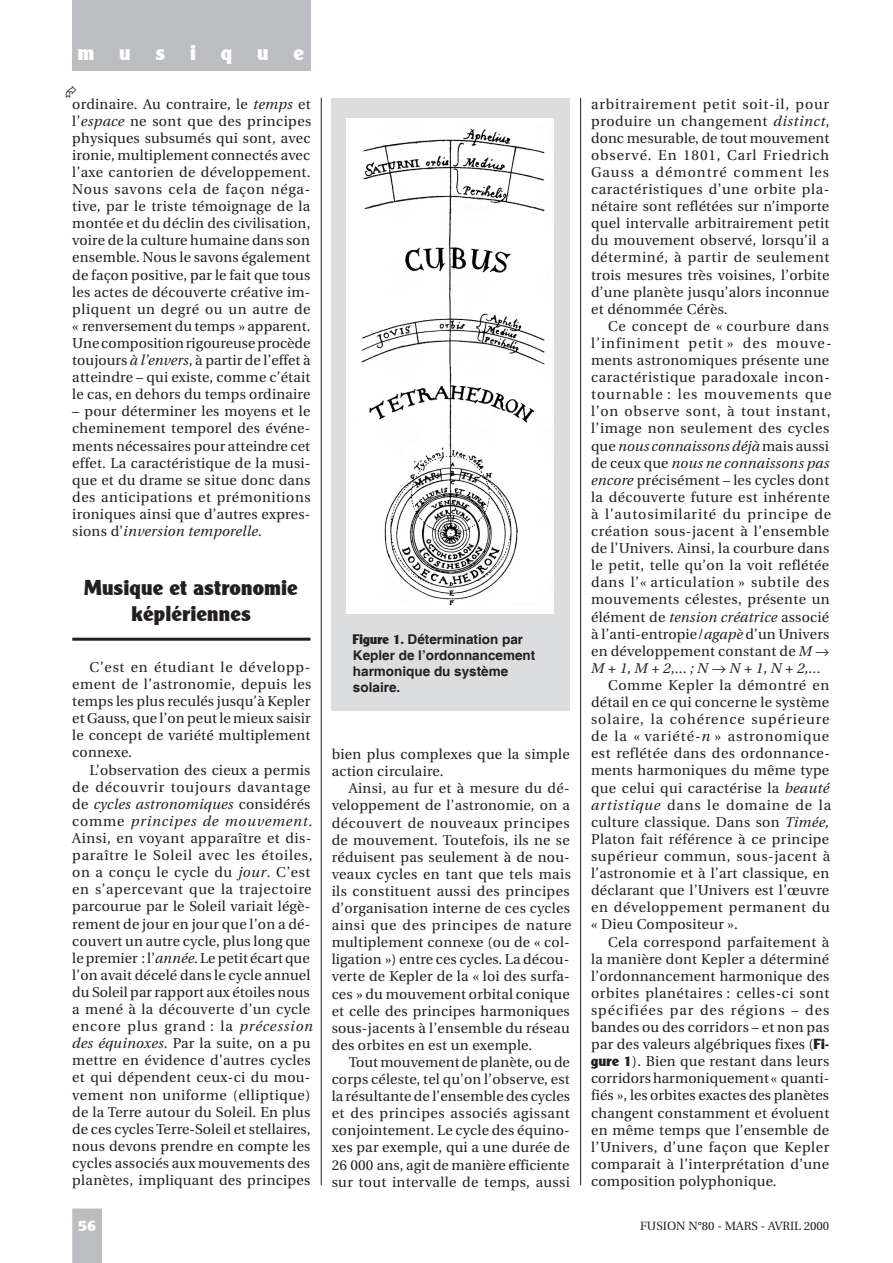
<style>
.page{position:relative;width:893px;height:1263px;background:#fff}
.page>*{position:absolute;margin:0;border:0;box-sizing:border-box;transform-origin:0 0}
.t1{font:21px/25.2px "Clear Black DB Normal";letter-spacing:.02em;color:#231f20;text-align:center}
.t2{font:21px "Clear Black DB Normal";letter-spacing:1.195em;color:#fff}
.t3{font:15px "Clear Black DB Normal";color:#fff}
.t4{font:14.25px/17.1px "Utopia";letter-spacing:.02em;color:#231f20;text-align:justify}
.t5{font:14.25px "Utopia";letter-spacing:.04em;color:#231f20}
.t6{font:italic 14.25px "Utopia";letter-spacing:.01em;color:#231f20}
.t7{font:14.25px "Utopia";letter-spacing:.07em;color:#231f20}
.t8{font:14.25px "Utopia";letter-spacing:.045em;color:#231f20}
.t9{font:14.25px "Utopia";letter-spacing:.055em;color:#231f20}
.t10{font:14.25px "Utopia";letter-spacing:.06em;color:#231f20}
.t11{font:14.25px "Utopia";letter-spacing:.075em;color:#231f20}
.t12{font:14.25px "Utopia";letter-spacing:.065em;color:#231f20}
.t13{font:700 13.5px/16.2px "Helvetica";color:#231f20}
.t14{font:12px "Utopia";color:#231f20}
.s1{font-style:italic}
.s2{font-family:"Clear Black DB Normal";font-weight:400}
.s3{font-style:normal}
.s4{font-family:"Clear Black DB Normal"}
</style>
<div class="page">
<div style="left:72px;top:0;width:238px;height:71px;background:#bcbdc0"></div>
<hr style="left:321px;top:98px;width:1px;height:1087px;background:#231f20">
<hr style="left:580px;top:98px;width:1px;height:1087px;background:#231f20">
<div style="left:72px;top:1208px;width:30px;height:55px;background:#bcbdc0"></div>
<div style="left:332px;top:98px;width:238px;height:612px;background:#dcdddf"></div>
<hr style="left:72px;top:638px;width:238px;height:3px;background:#231f20">
<img style="left:347px;top:118px;width:207px;height:495px">
<h1 class="t2" style="left:78px;top:40px;width:227px">musique</h1>
<p class="t4" style="left:72px;top:95px;width:241px">ordinaire. Au contraire, le <span class="s1">temps</span> et l’<span class="s1">espace</span> ne sont que des principes physiques subsumés qui sont, avec ironie, multiplement connectés avec l’axe cantorien de développement.<br>Nous savons cela de façon néga&shy;tive, par le triste témoignage de la montée et du déclin des civilisation, voire de la culture humaine dans son ensemble. Nous le savons également de façon positive, par le fait que tous les actes de découverte créative im&shy;pliquent un degré ou un autre de « renversement du temps » apparent.<br>Une composition rigoureuse procède toujours <span class="s1">à l’envers</span>, à partir de l’effet à atteindre – qui existe, comme c’était le cas, en dehors du temps ordinaire</p>
<p class="t4" style="left:72px;top:403px;width:240px">– pour déterminer les moyens et le cheminement temporel des événe&shy;ments nécessaires pour atteindre cet effet. La caractéristique de la musi&shy;que et du drame se situe donc dans des anticipations et prémonitions ironiques ainsi que d’autres expres&shy;sions d’<span class="s1">inversion temporelle</span>.</p>
<h1 class="t1" style="left:85px;top:575px;width:215px">Musique et astronomie képlériennes</h1>
<p class="t4" style="left:72px;top:659px;width:241px;text-indent:17px">C’est en étudiant le développ&shy;ement de l’astronomie, depuis les temps les plus reculés jusqu’à Kepler et Gauss, que l’on peut le mieux saisir le concept de variété multiplement connexe.</p>
<p class="t4" style="left:72px;top:761px;width:242px;text-align:left;text-indent:17px">L’observation des cieux a permis de découvrir toujours davantage de <span class="s1">cycles astronomiques</span> considérés comme <span class="s1">principes de mouvement</span>.<br>Ainsi, en voyant apparaître et dis&shy;paraître le Soleil avec les étoiles, on a conçu le cycle du <span class="s1">jour</span>. C’est en s’apercevant que la trajectoire parcourue par le Soleil variait légè&shy;rement de jour en jour que l’on a dé&shy;couvert un autre cycle, plus long que le premier : l’<span class="s1">année</span>. Le petit écart que l’on avait décelé dans le cycle annuel du Soleil par rapport aux étoiles nous a mené à la découverte d’un cycle encore plus grand : la <span class="s1">précession des équinoxes</span>. Par la suite, on a pu mettre en évidence d’autres cycles et qui dépendent ceux-ci du mou&shy;vement non uniforme (elliptique) de la Terre autour du Soleil. En plus de ces cycles Terre-Soleil et stellaires, nous devons prendre en compte les cycles associés aux mouvements des planètes, impliquant des principes</p>
<p class="t13" style="left:353px;top:631px;width:184px"><span class="s2">Figure 1.</span> Détermination par<br>Kepler de l’ordonnancement harmonique du système solaire.</p>
<p class="t4" style="left:332px;top:746px;width:240px">bien plus complexes que la simple action circulaire.</p>
<p class="t4" style="left:332px;top:780px;width:241px;text-align:left;text-indent:17px">Ainsi, au fur et à mesure du dé&shy;veloppement de l’astronomie, on a découvert de nouveaux principes de mouvement. Toutefois, ils ne se réduisent pas seulement à de nou&shy;veaux cycles en tant que tels mais ils constituent aussi des principes d’organisation interne de ces cycles ainsi que des principes de nature multiplement connexe (ou de « col&shy;ligation ») entre ces cycles. La décou&shy;verte de Kepler de la « loi des surfa&shy;ces » du mouvement orbital conique et celle des principes harmoniques sous-jacents à l’ensemble du réseau des orbites en est un exemple.</p>
<p class="t4" style="left:332px;top:1054px;width:240px;text-indent:17px">Tout mouvement de planète, ou de corps céleste, tel qu’on l’observe, est la résultante de l’ensemble des cycles et des principes associés agissant conjointement. Le cycle des équino&shy;xes par exemple, qui a une durée de 26 000 ans, agit de manière efficiente sur tout intervalle de temps, aussi</p>
<p class="t4" style="left:591px;top:95px;width:240px">arbitrairement petit soit-il, pour produire un changement <span class="s1">distinct</span>, donc mesurable, de tout mouvement observé. En 1801, Carl Friedrich Gauss a démontré comment les caractéristiques d’une orbite pla&shy;nétaire sont reflétées sur n’importe quel intervalle arbitrairement petit du mouvement observé, lorsqu’il a déterminé, à partir de seulement trois mesures très voisines, l’orbite d’une planète jusqu’alors inconnue et dénommée Cérès.</p>
<p class="t8" style="left:608px;top:318px;width:222px">Ce concept de « courbure dans</p>
<p class="t11" style="left:591px;top:335px;width:242px">l’infiniment petit » des mouve-</p>
<p class="t4" style="left:591px;top:352px;width:240px">ments astronomiques présente une</p>
<p class="t5" style="left:591px;top:369px;width:240px">caractéristique paradoxale incon-</p>
<p class="t7" style="left:591px;top:387px;width:242px">tournable : les mouvements que</p>
<p class="t9" style="left:591px;top:404px;width:241px">l’on observe sont, à tout instant,</p>
<p class="t5" style="left:591px;top:421px;width:240px">l’image non seulement des cycles</p>
<p class="t6" style="left:591px;top:438px;width:239px"><span class="s3">que</span> nous connaissons déjà <span class="s3">mais aussi</span></p>
<p class="t6" style="left:591px;top:455px;width:240px"><span class="s3">de ceux que</span> nous ne connaissons pas</p>
<p class="t4" style="left:591px;top:472px;width:240px"><span class="s1">encore</span> précisément – les cycles dont</p>
<p class="t4" style="left:591px;top:489px;width:240px">la découverte future est inhérente</p>
<p class="t10" style="left:591px;top:506px;width:242px">à l’autosimilarité du principe de</p>
<p class="t5" style="left:591px;top:523px;width:240px">création sous-jacent à l’ensemble</p>
<p class="t4" style="left:591px;top:540px;width:240px">de l’Univers. Ainsi, la courbure dans</p>
<p class="t4" style="left:591px;top:557px;width:240px">le petit, telle qu’on la voit reflétée</p>
<p class="t9" style="left:591px;top:575px;width:240px">dans l’« articulation » subtile des</p>
<p class="t4" style="left:591px;top:591px;width:240px">mouvements célestes, présente un</p>
<p class="t4" style="left:591px;top:608px;width:240px">élément de <span class="s1">tension créatrice</span> associé</p>
<p class="t4" style="left:591px;top:625px;width:240px">à l’anti-entropie/<span class="s1">agapè</span> d’un Univers</p>
<p class="t4" style="left:591px;top:643px;width:240px">en développement constant de <span class="s1">M</span> →</p>
<p class="t6" style="left:591px;top:660px;width:231px">M + 1, M + 2,... ; N → N + 1, N + 2,...</p>
<p class="t8" style="left:608px;top:677px;width:222px">Comme Kepler la démontré en</p>
<p class="t4" style="left:591px;top:694px;width:240px">détail en ce qui concerne le système</p>
<p class="t7" style="left:591px;top:711px;width:240px">solaire, la cohérence supérieure</p>
<p class="t12" style="left:591px;top:729px;width:240px">de la « variété-<span class="s1">n</span> » astronomique</p>
<p class="t4" style="left:591px;top:745px;width:240px">est reflétée dans des ordonnance-</p>
<p class="t4" style="left:591px;top:762px;width:240px">ments harmoniques du même type</p>
<p class="t4" style="left:591px;top:779px;width:240px">que celui qui caractérise la <span class="s1">beauté</span></p>
<p class="t10" style="left:591px;top:797px;width:241px"><span class="s1">artistique</span> dans le domaine de la</p>
<p class="t4" style="left:591px;top:814px;width:240px">culture classique. Dans son <span class="s1">Timée,</span></p>
<p class="t4" style="left:591px;top:831px;width:240px">Platon fait référence à ce principe</p>
<p class="t5" style="left:591px;top:848px;width:241px">supérieur commun, sous-jacent à</p>
<p class="t4" style="left:591px;top:865px;width:240px">l’astronomie et à l’art classique, en</p>
<p class="t4" style="left:591px;top:882px;width:240px">déclarant que l’Univers est l’œuvre</p>
<p class="t8" style="left:591px;top:900px;width:240px">en développement permanent du</p>
<p class="t4" style="left:591px;top:916px;width:148px">« Dieu Compositeur ».</p>
<p class="t4" style="left:608px;top:933px;width:223px">Cela correspond parfaitement à</p>
<p class="t4" style="left:591px;top:950px;width:240px">la manière dont Kepler a déterminé</p>
<p class="t4" style="left:591px;top:967px;width:240px">l’ordonnancement harmonique des</p>
<p class="t5" style="left:591px;top:985px;width:240px">orbites planétaires : celles-ci sont</p>
<p class="t7" style="left:591px;top:1002px;width:240px">spécifiées par des régions – des</p>
<p class="t4" style="left:591px;top:1019px;width:240px">bandes ou des corridors – et non pas</p>
<p class="t4" style="left:591px;top:1036px;width:240px">par des valeurs algébriques fixes (<span class="s4">Fi-</span></p>
<p class="t4" style="left:591px;top:1053px;width:240px"><span class="s4">gure 1</span>). Bien que restant dans leurs</p>
<p class="t4" style="left:591px;top:1070px;width:240px">corridors harmoniquement « quanti-</p>
<p class="t4" style="left:591px;top:1087px;width:239px">fiés », les orbites exactes des planètes</p>
<p class="t4" style="left:591px;top:1104px;width:240px">changent constamment et évoluent</p>
<p class="t4" style="left:591px;top:1121px;width:240px">en même temps que l’ensemble de</p>
<p class="t5" style="left:591px;top:1139px;width:240px">l’Univers, d’une façon que Kepler</p>
<p class="t4" style="left:591px;top:1156px;width:239px">comparait à l’interprétation d’une</p>
<p class="t4" style="left:591px;top:1173px;width:187px">composition polyphonique.</p>
<p class="t3" style="left:78px;top:1217px;width:19px">56</p>
<p class="t14" style="left:640px;top:1219px;width:191px">FUSION N°80 - MARS - AVRIL 2000</p>
</div>
